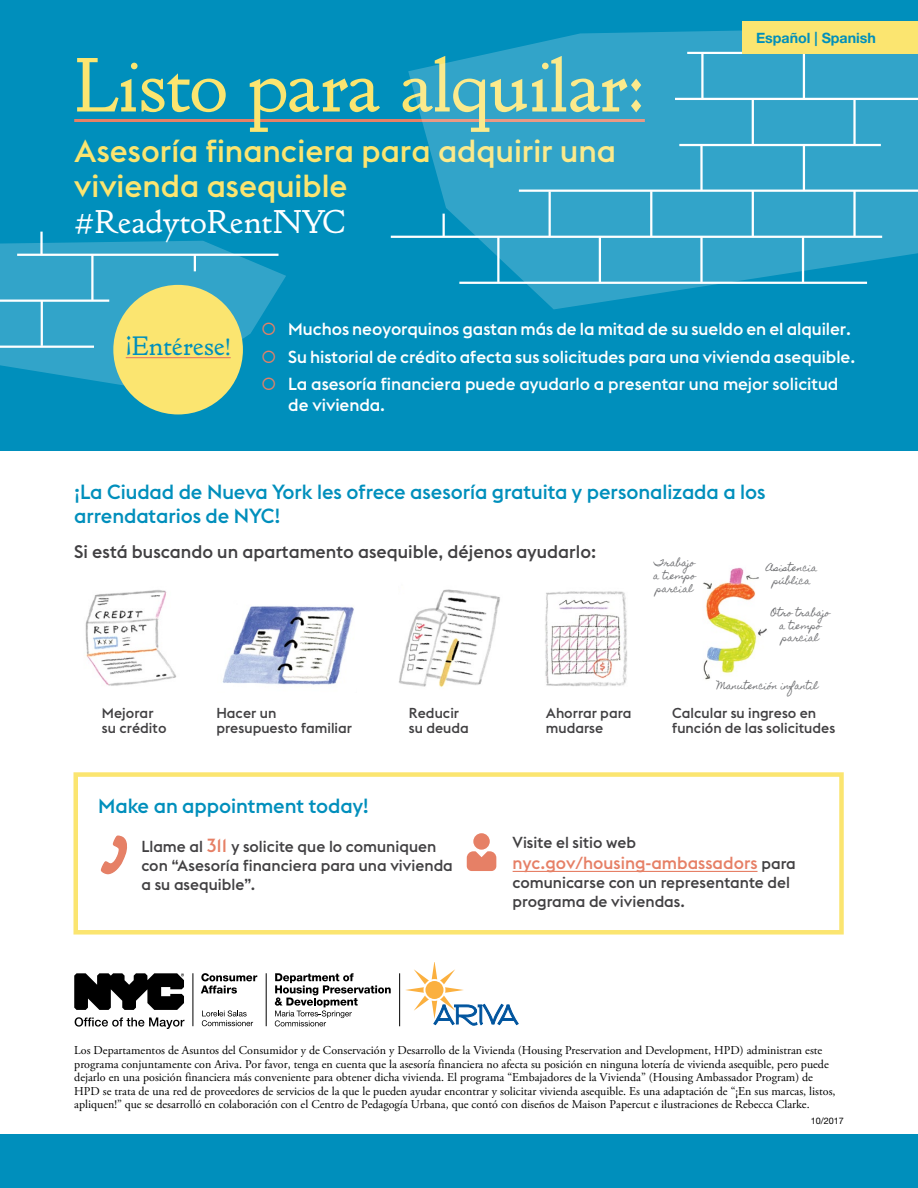
<style>
.page{position:relative;width:918px;height:1188px;background:#008fbc}
.page>*{position:absolute;margin:0;border:0;box-sizing:border-box;transform-origin:0 0}
.t1{font:73.5px "Thames Capsule";letter-spacing:-.01em;color:#fbe570}
.t2{font:500 31.5px/34.5px "Euclid Flex";color:#fbe570}
.t3{font:31.5px "Thames Capsule";color:#fff}
.t4{font:25.5px "Thames Capsule";color:#008fbc}
.t5{font:500 20.25px/24.3px "Euclid Flex";letter-spacing:-.005em;color:#008fbc}
.t6{font:500 18px "Euclid Flex";color:#414042}
.t7{font:500 17.25px/27.5px "Euclid Flex";letter-spacing:-.005em;color:#fff}
.t8{font:500 17.25px "Euclid Flex";color:#e68066}
.t9{font:500 15.75px/18.9px "Euclid Flex";color:#414042}
.t10{font:500 14.25px/15px "Euclid Flex";color:#414042}
.t11{font:700 14.25px "Helvetica Neue LT Std";color:#008fbc}
.t12{font:12px/13.5px "Adobe Garamond Pro";color:#000}
.t13{font:9px/12.6px "Homemade Apple";color:#6d6e71;text-align:center}
.t14{font:9px "Helvetica Neue LT Std";color:#000}
.s1{font-family:"Adobe Garamond Pro"}
.s2{font-size:18.75px;color:#e68066}
.s3{font-size:15.75px;color:#414042}
</style>
<div class="page">
<div style="left:0;top:451px;width:918px;height:683px;background:#fff"></div>
<hr style="left:513px;top:871px;width:245px;height:1px;background:#e68066">
<div style="left:74px;top:772px;width:770px;height:163px;border:4px solid #fbe570"></div>
<svg style="left:101px;top:836px;width:26px;height:38px"></svg>
<div style="left:473px;top:833px;width:17px;height:17px;background:#e68066;border-radius:50%"></div>
<svg style="left:467px;top:851px;width:29px;height:20px"></svg>
<svg style="left:202px;top:1010px;width:51px;height:16px"></svg>
<svg style="left:201px;top:973px;width:56px;height:21px"></svg>
<svg style="left:75px;top:1017px;width:109px;height:12px"></svg>
<svg style="left:74px;top:973px;width:110px;height:37px"></svg>
<hr style="left:193px;top:973px;width:1px;height:53px;background:#000">
<hr style="left:266px;top:973px;width:1px;height:53px;background:#000">
<svg style="left:275px;top:973px;width:116px;height:54px"></svg>
<hr style="left:399px;top:973px;width:1px;height:53px;background:#000">
<svg style="left:405px;top:963px;width:113px;height:62px"></svg>
<hr style="left:40px;top:232px;width:3px;height:23px;background:#fff">
<hr style="left:74px;top:119px;width:571px;height:3px;background:#e68066">
<div style="left:113px;top:285px;width:130px;height:129px;background:#fbe570;border-radius:50%"></div>
<svg style="left:408px;top:30px;width:510px;height:279px;fill:#32a4c9"></svg>
<hr style="left:443px;top:214px;width:2px;height:23px;background:#fff">
<hr style="left:675px;top:98px;width:243px;height:2px;background:#fff">
<hr style="left:519px;top:190px;width:399px;height:2px;background:#fff">
<hr style="left:679px;top:144px;width:202px;height:2px;background:#fff">
<hr style="left:391px;top:236px;width:491px;height:2px;background:#fff">
<hr style="left:459px;top:282px;width:408px;height:2px;background:#fff">
<hr style="left:803px;top:53px;width:2px;height:46px;background:#fff">
<hr style="left:803px;top:145px;width:2px;height:46px;background:#fff">
<hr style="left:752px;top:99px;width:2px;height:46px;background:#fff">
<hr style="left:752px;top:191px;width:2px;height:46px;background:#fff">
<hr style="left:802px;top:237px;width:2px;height:46px;background:#fff">
<hr style="left:549px;top:191px;width:2px;height:46px;background:#fff">
<hr style="left:599px;top:237px;width:2px;height:46px;background:#fff">
<hr style="left:701px;top:53px;width:3px;height:46px;background:#fff">
<hr style="left:650px;top:191px;width:2px;height:46px;background:#fff">
<hr style="left:700px;top:237px;width:3px;height:45px;background:#fff">
<hr style="left:497px;top:237px;width:3px;height:45px;background:#fff">
<hr style="left:853px;top:99px;width:3px;height:46px;background:#fff">
<hr style="left:853px;top:191px;width:3px;height:45px;background:#fff">
<hr style="left:700px;top:145px;width:3px;height:46px;background:#fff">
<hr style="left:687px;top:52px;width:197px;height:2px;background:#fff">
<div style="left:742px;top:22px;width:176px;height:32px;background:#fbe570"></div>
<img style="left:85px;top:590px;width:92px;height:96px">
<img style="left:399px;top:589px;width:101px;height:99px">
<img style="left:222px;top:606px;width:132px;height:79px">
<img style="left:545px;top:591px;width:82px;height:95px">
<img style="left:703px;top:567px;width:64px;height:113px">
<svg style="left:0;top:241px;width:286px;height:151px"></svg>
<h1 class="t1" style="left:74px;top:43px;width:572px">Listo para alquilar:</h1>
<h2 class="t2" style="left:74px;top:134px;width:543px">Asesoría financiera para adquirir una vivienda asequible</h2>
<h2 class="t3" style="left:74px;top:203px;width:273px">#ReadytoRentNYC</h2>
<p class="t11" style="left:756px;top:29px;width:122px">Español | Spanish</p>
<h3 class="t4" style="left:126px;top:331px;width:106px">¡Entérese<span class="s1">!</span></h3>
<h3 class="t7" style="left:288px;top:316px;width:569px">Muchos neoyorquinos gastan más de la mitad de su sueldo en el alquiler.<br>Su historial de crédito afecta sus solicitudes para una vivienda asequible.<br>La asesoría financiera puede ayudarlo a presentar una mejor solicitud</h3>
<h3 class="t7" style="left:288px;top:391px;width:98px">de vivienda.</h3>
<h3 class="t5" style="left:74px;top:479px;width:693px">¡La Ciudad de Nueva York les ofrece asesoría gratuita y personalizada a los arrendatarios de NYC!</h3>
<h3 class="t6" style="left:74px;top:541px;width:523px">Si está buscando un apartamento asequible, déjenos ayudarlo:</h3>
<p class="t13" style="left:654px;top:557px;width:44px;text-align:justify">Trabajo a tiempo parcial</p>
<p class="t13" style="left:766px;top:562px;width:53px">Asistencia pública</p>
<p class="t13" style="left:771px;top:607px;width:62px">Otro trabajo a tiempo parcial</p>
<p class="t13" style="left:717px;top:679px;width:103px">Manutención infantil</p>
<p class="t10" style="left:102px;top:705px;width:66px">Mejorar su crédito</p>
<p class="t10" style="left:409px;top:705px;width:62px">Reducir su deuda</p>
<p class="t10" style="left:672px;top:705px;width:165px">Calcular su ingreso en función de las solicitudes</p>
<p class="t10" style="left:216px;top:705px;width:137px">Hacer un presupuesto familiar</p>
<p class="t10" style="left:546px;top:705px;width:87px">Ahorrar para mudarse</p>
<h3 class="t5" style="left:98px;top:794px;width:272px">Make an appointment today!</h3>
<h3 class="t9" style="left:141px;top:837px;width:313px">Llame al <span class="s2">311</span> y solicite que lo comuniquen con “Asesoría financiera para una vivienda a su asequible”.</h3>
<h3 class="t9" style="left:513px;top:834px;width:125px">Visite el sitio web</h3>
<h3 class="t8" style="left:513px;top:853px;width:285px">nyc.gov/housing-ambassadors <span class="s3">para</span></h3>
<h3 class="t9" style="left:513px;top:873px;width:279px">comunicarse con un representante del programa de viviendas.</h3>
<p class="t12" style="left:74px;top:1044px;width:763px">Los Departamentos de Asuntos del Consumidor y de Conservación y Desarrollo de la Vivienda (Housing Preservation and Development, HPD) administran este programa conjuntamente con Ariva. Por favor, tenga en cuenta que la asesoría financiera no afecta su posición en ninguna lotería de vivienda asequible, pero puede dejarlo en una posición financiera más conveniente para obtener dicha vivienda. El programa “Embajadores de la Vivienda” (Housing Ambassador Program) de HPD se trata de una red de proveedores de servicios de la que le pueden ayudar encontrar y solicitar vivienda asequible. Es una adaptación de “¡En sus marcas, listos, apliquen!” que se desarrolló en colaboración con el Centro de Pedagogía Urbana, que contó con diseños de Maison Papercut e ilustraciones de Rebecca Clarke.</p>
<p class="t14" style="left:811px;top:1115px;width:35px">10/2017</p>
</div>
